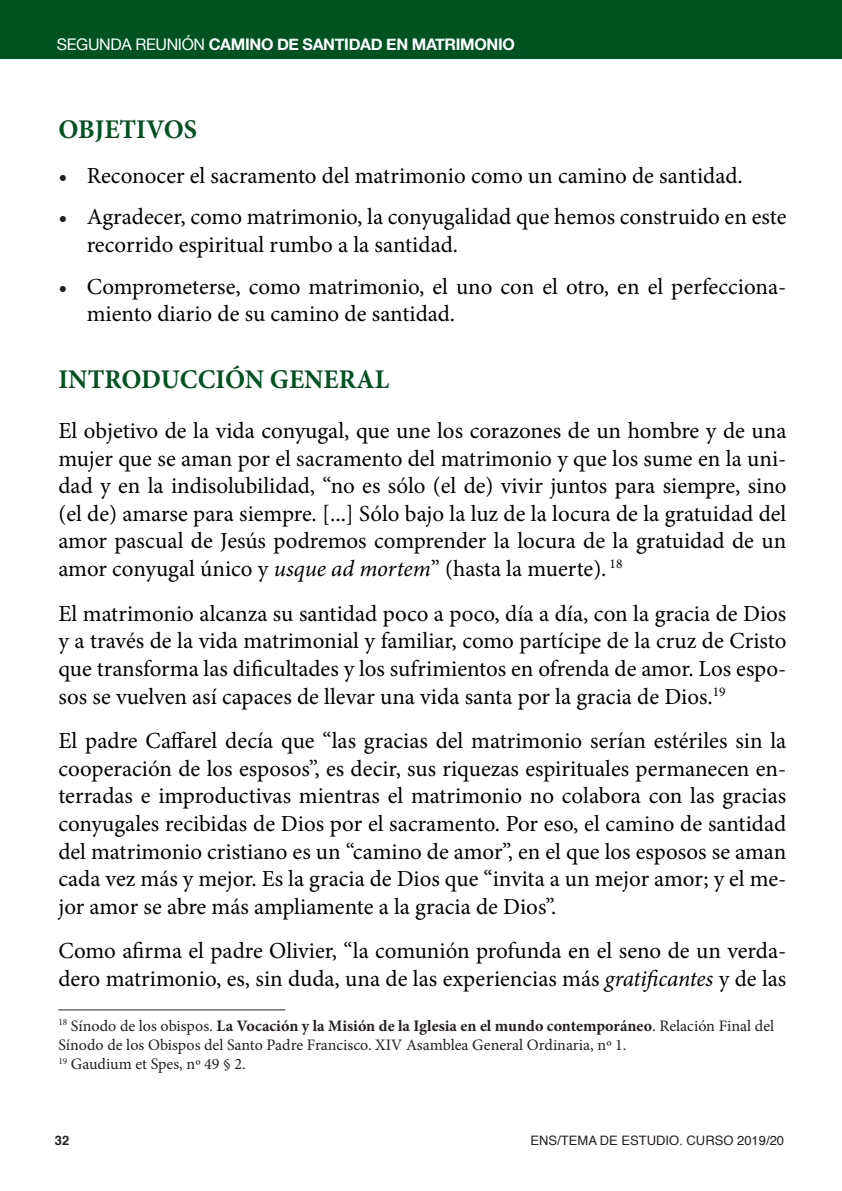
<style>
.page{position:relative;width:842px;height:1191px;background:#fff}
.page>*{position:absolute;margin:0;border:0;box-sizing:border-box;transform-origin:0 0}
.t1{font:700 27px "Minion Pro";color:#005321}
.t2{font:23px/27.6px "Minion Pro";color:#000}
.t3{font:16px/19.2px "Minion Pro";color:#231f20}
._0-teja{font:700 16px "Helvetica Neue";letter-spacing:-.02em;color:#fff}
.t4{font:13px "Helvetica";color:#231f20}
.t5{font:700 13px "Helvetica";color:#231f20}
.s1{font-weight:400}
.s2{color:#231f20}
.s3{font-style:italic}
.s4{font-weight:700}
</style>
<div class="page">
<div style="left:0;top:0;width:842px;height:58px;background:#005321"></div>
<hr style="left:58px;top:1009px;width:227px;height:1px;background:#231f20">
<p class="_0-teja" style="left:57px;top:32px;width:460px"><span class="s1">SEGUNDA REUNIÓN</span> CAMINO DE SANTIDAD EN MATRIMONIO</p>
<p class="t1" style="left:58px;top:110px;width:140px">OBJETIVOS</p>
<p class="t2" style="left:58px;top:161px;width:686px"><span class="s2">•</span> Reconocer el sacramento del matrimonio como un camino de santidad.</p>
<p class="t2" style="left:87px;top:203px;width:701px;text-indent:-28px"><span class="s2">•</span> Agradecer, como matrimonio, la conyugalidad que hemos construido en este recorrido espiritual rumbo a la santidad.</p>
<p class="t2" style="left:87px;top:273px;width:701px;text-indent:-28px"><span class="s2">•</span> Comprometerse, como matrimonio, el uno con el otro, en el perfecciona&shy;miento diario de su camino de santidad.</p>
<p class="t1" style="left:58px;top:360px;width:332px">INTRODUCCIÓN GENERAL</p>
<p class="t2" style="left:58px;top:417px;width:730px;text-align:justify">El objetivo de la vida conyugal, que une los corazones de un hombre y de una mujer que se aman por el sacramento del matrimonio y que los sume en la uni&shy;dad y en la indisolubilidad, “no es sólo (el de) vivir juntos para siempre, sino (el de) amarse para siempre. [...] Sólo bajo la luz de la locura de la gratuidad del amor pascual de Jesús podremos comprender la locura de la gratuidad de un amor conyugal único y <span class="s3">usque ad mortem</span>” (hasta la muerte). <sup>18</sup></p>
<p class="t2" style="left:58px;top:599px;width:729px;text-align:justify">El matrimonio alcanza su santidad poco a poco, día a día, con la gracia de Dios y a través de la vida matrimonial y familiar, como partícipe de la cruz de Cristo que transforma las dificultades y los sufrimientos en ofrenda de amor. Los espo&shy;sos se vuelven así capaces de llevar una vida santa por la gracia de Dios.<sup>19</sup></p>
<p class="t2" style="left:58px;top:727px;width:729px;text-align:justify">El padre Caffarel decía que “las gracias del matrimonio serían estériles sin la cooperación de los esposos”, es decir, sus riquezas espirituales permanecen en&shy;terradas e improductivas mientras el matrimonio no colabora con las gracias conyugales recibidas de Dios por el sacramento. Por eso, el camino de santidad del matrimonio cristiano es un “camino de amor”, en el que los esposos se aman cada vez más y mejor. Es la gracia de Dios que “invita a un mejor amor; y el me&shy;jor amor se abre más ampliamente a la gracia de Dios”.</p>
<p class="t2" style="left:58px;top:937px;width:729px">Como afirma el padre Olivier, “la comunión profunda en el seno de un verda&shy;dero matrimonio, es, sin duda, una de las experiencias más <span class="s3">gratificantes</span> y de las</p>
<p class="t3" style="left:58px;top:1016px;width:717px"><sup>18</sup> Sínodo de los obispos. <span class="s4">La Vocación y la Misión de la Iglesia en el mundo contemporáneo</span>. Relación Final del<br>Sínodo de los Obispos del Santo Padre Francisco. XIV Asamblea General Ordinaria, nº 1.</p>
<p class="t3" style="left:58px;top:1054px;width:189px"><sup>19</sup> Gaudium et Spes, nº 49 § 2.</p>
<p class="t5" style="left:55px;top:1130px;width:16px">32</p>
<p class="t4" style="left:530px;top:1130px;width:255px">ENS/TEMA DE ESTUDIO. CURSO 2019/20</p>
</div>
